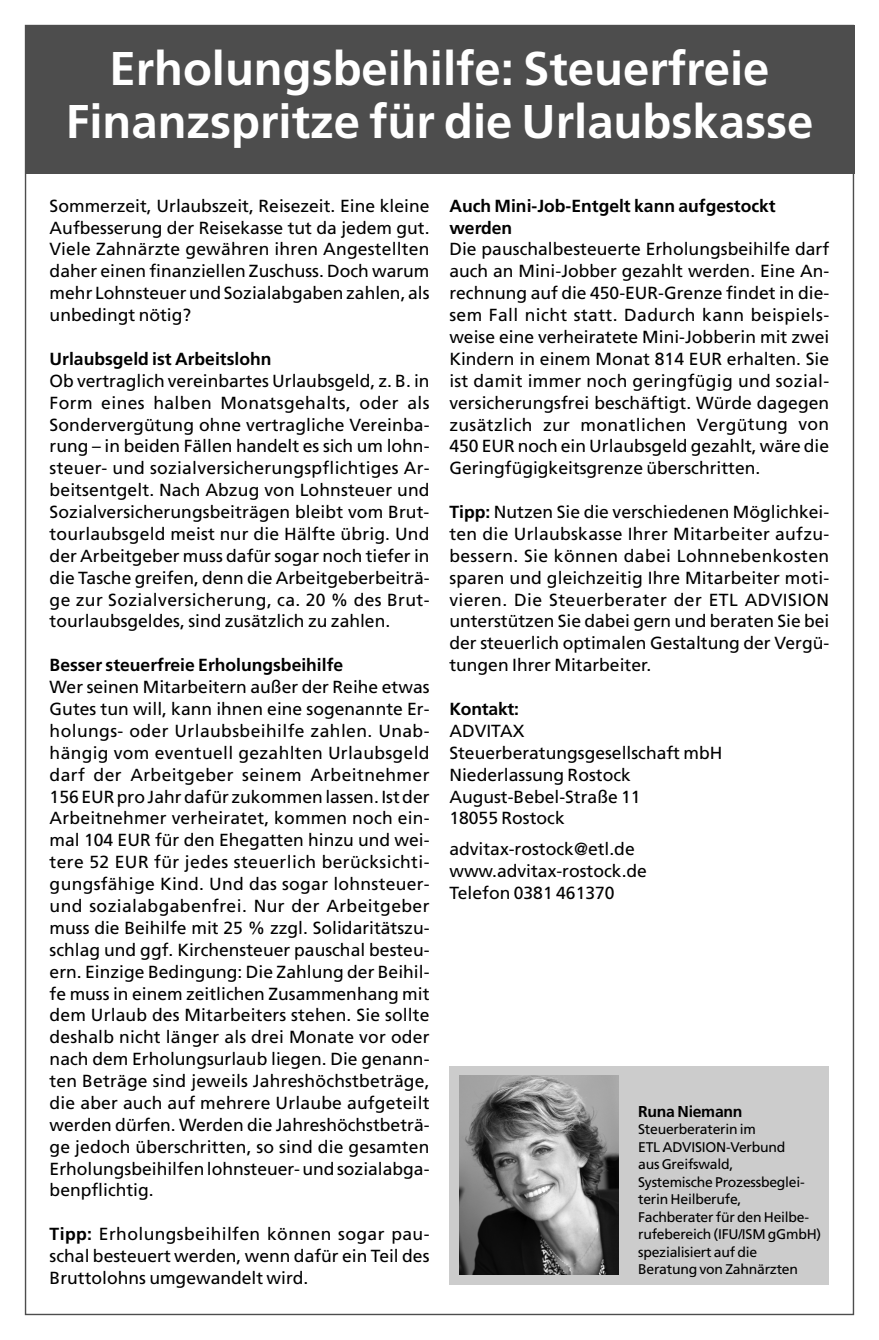
<style>
.page{position:relative;width:879px;height:1340px;background:#fff}
.page>*{position:absolute;margin:0;border:0;box-sizing:border-box;transform-origin:0 0}
.t1{font:700 47.25px/52.5px "Frutiger";color:#fff;text-align:center}
.t2{font:17.5px/21.9px "Frutiger";color:#000;text-align:justify}
.t3{font:700 17.5px/21.9px "Frutiger";color:#000}
.t4{font:700 15.75px "Frutiger";letter-spacing:-.015em;color:#000}
.t5{font:14px/17.5px "Frutiger";letter-spacing:-.015em;color:#000}
.s1{font-weight:700}
</style>
<div class="page">
<div style="left:25px;top:25px;width:828px;height:149px;background:#4d4d4d"></div>
<div style="left:449px;top:1065px;width:379px;height:219px;background:#ccc"></div>
<img style="left:459px;top:1075px;width:159px;height:199px">
<h1 class="t1" style="left:66px;top:46px;width:748px">Erholungsbeihilfe: Steuerfreie<br>Finanzspritze für die Urlaubskasse</h1>
<p class="t2" style="left:50px;top:196px;width:381px">Sommerzeit, Urlaubszeit, Reisezeit. Eine kleine Aufbesserung der Reisekasse tut da jedem gut.<br>Viele Zahnärzte gewähren ihren Angestellten daher einen finanziellen Zuschuss. Doch warum mehr Lohnsteuer und Sozialabgaben zahlen, als unbedingt nötig?</p>
<p class="t3" style="left:50px;top:349px;width:223px">Urlaubsgeld ist Arbeitslohn</p>
<p class="t2" style="left:50px;top:371px;width:381px">Ob vertraglich vereinbartes Urlaubsgeld, z. B. in Form eines halben Monatsgehalts, oder als Sondervergütung ohne vertragliche Vereinba&shy;rung – in beiden Fällen handelt es sich um lohn&shy;steuer- und sozialversicherungspflichtiges Ar&shy;beitsentgelt. Nach Abzug von Lohnsteuer und Sozialversicherungsbeiträgen bleibt vom Brut&shy;tourlaubsgeld meist nur die Hälfte übrig. Und der Arbeitgeber muss dafür sogar noch tiefer in die Tasche greifen, denn die Arbeitgeberbeiträ&shy;ge zur Sozialversicherung, ca. 20 % des Brut&shy;tourlaubsgeldes, sind zusätzlich zu zahlen.</p>
<p class="t3" style="left:50px;top:655px;width:295px">Besser steuerfreie Erholungsbeihilfe</p>
<p class="t2" style="left:50px;top:677px;width:381px">Wer seinen Mitarbeitern außer der Reihe etwas Gutes tun will, kann ihnen eine sogenannte Er&shy;holungs- oder Urlaubsbeihilfe zahlen. Unab&shy;hängig vom eventuell gezahlten Urlaubsgeld darf der Arbeitgeber seinem Arbeitnehmer 156 EUR pro Jahr dafür zukommen lassen. Ist der Arbeitnehmer verheiratet, kommen noch ein&shy;mal 104 EUR für den Ehegatten hinzu und wei&shy;tere 52 EUR für jedes steuerlich berücksichti&shy;gungsfähige Kind. Und das sogar lohnsteuer&shy;und sozialabgabenfrei. Nur der Arbeitgeber muss die Beihilfe mit 25 % zzgl. Solidaritätszu&shy;schlag und ggf. Kirchensteuer pauschal besteu&shy;ern. Einzige Bedingung: Die Zahlung der Beihil&shy;fe muss in einem zeitlichen Zusammenhang mit dem Urlaub des Mitarbeiters stehen. Sie sollte deshalb nicht länger als drei Monate vor oder nach dem Erholungsurlaub liegen. Die genann&shy;ten Beträge sind jeweils Jahreshöchstbeträge, die aber auch auf mehrere Urlaube aufgeteilt werden dürfen. Werden die Jahreshöchstbeträ&shy;ge jedoch überschritten, so sind die gesamten Erholungsbeihilfen lohnsteuer- und sozialabga&shy;benpflichtig.</p>
<p class="t2" style="left:50px;top:1224px;width:381px"><span class="s1">Tipp:</span> Erholungsbeihilfen können sogar pau&shy;schal besteuert werden, wenn dafür ein Teil des Bruttolohns umgewandelt wird.</p>
<p class="t3" style="left:449px;top:196px;width:328px">Auch Mini-Job-Entgelt kann aufgestockt werden</p>
<p class="t2" style="left:449px;top:240px;width:381px">Die pauschalbesteuerte Erholungsbeihilfe darf auch an Mini-Jobber gezahlt werden. Eine An&shy;rechnung auf die 450-EUR-Grenze findet in die&shy;sem Fall nicht statt. Dadurch kann beispiels&shy;weise eine verheiratete Mini-Jobberin mit zwei Kindern in einem Monat 814 EUR erhalten. Sie ist damit immer noch geringfügig und sozial - versicherungsfrei beschäftigt. Würde dagegen zusätzlich zur monatlichen Vergütung von 450 EUR noch ein Urlaubsgeld gezahlt, wäre die Geringfügigkeitsgrenze überschritten.</p>
<p class="t2" style="left:449px;top:502px;width:381px"><span class="s1">Tipp:</span> Nutzen Sie die verschiedenen Möglichkei&shy;ten die Urlaubskasse Ihrer Mitarbeiter aufzu&shy;bessern. Sie können dabei Lohnnebenkosten sparen und gleichzeitig Ihre Mitarbeiter moti&shy;vieren. Die Steuerberater der ETL ADVISION unterstützen Sie dabei gern und beraten Sie bei der steuerlich optimalen Gestaltung der Vergü&shy;tungen Ihrer Mitarbeiter.</p>
<p class="t3" style="left:449px;top:699px;width:71px">Kontakt:</p>
<p class="t2" style="left:449px;top:721px;width:274px;text-align:left">ADVITAX<br>Steuerberatungsgesellschaft mbH<br>Niederlassung Rostock<br>August-Bebel-Straße 11<br>18055 Rostock</p>
<p class="t2" style="left:449px;top:839px;width:199px;text-align:left">advitax-rostock@etl.de www.advitax-rostock.de<br>Telefon 0381 461370</p>
<p class="t4" style="left:637px;top:1104px;width:106px">Runa Niemann</p>
<p class="t5" style="left:637px;top:1121px;width:184px">Steuerberaterin im<br>ETL ADVISION-Verbund<br>aus Greifswald,<br>Systemische Prozessbeglei&shy;terin Heilberufe,<br>Fachberater für den Heilbe&shy;rufebereich (IFU/ISM gGmbH) spezialisiert auf die<br>Beratung von Zahnärzten</p>
</div>
